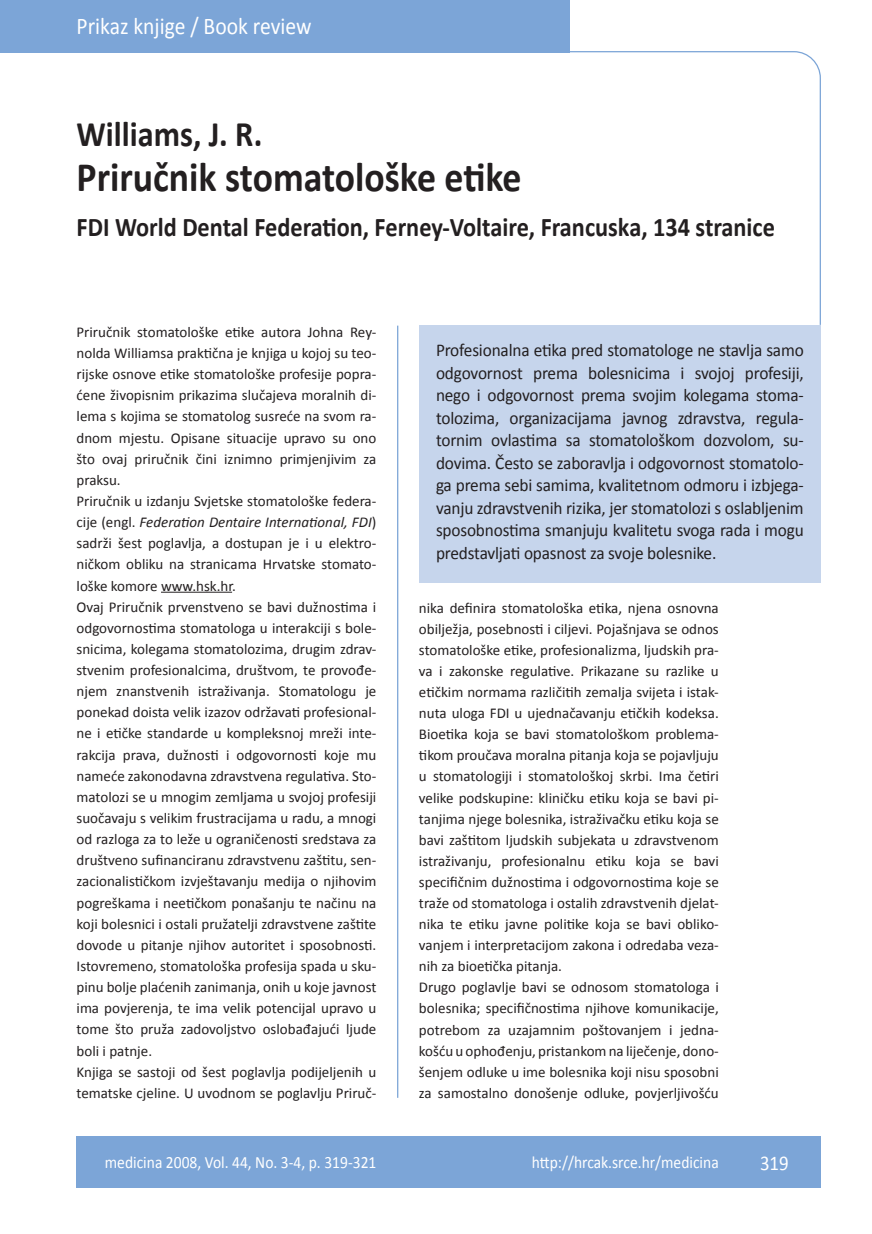
<style>
.page{position:relative;width:872px;height:1234px;background:#fff}
.page>*{position:absolute;margin:0;border:0;box-sizing:border-box;transform-origin:0 0}
.naslov_HR{font:700 42px "Calibri";color:#231f20;scale:.9 1}
.naslov_HR-2{font:700 36px "Calibri";color:#231f20;scale:.9 1}
.naslov_HR-3{font:700 27px "Calibri";color:#231f20;scale:.9 1}
.klasifikacija{font:24px "Calibri";color:#fff;scale:.9 1}
.t1{font:21px "Calibri";color:#fff;scale:.9 1}
.anterfile{font:18px/22.5px "Calibri";letter-spacing:-.01em;color:#231f20;text-align:justify;scale:.96 1}
.t2{font:17.25px "Calibri";color:#fff;scale:.9 1}
.osnovni_tekst{font:15px/21.1px "Calibri";color:#231f20;text-align:justify}
.s1{font-style:italic}
</style>
<div class="page">
<svg style="left:75px;top:50px;width:746px;height:276px"></svg>
<hr style="left:397px;top:325px;width:1px;height:772px;background:#7ca5d7">
<div style="left:77px;top:1135px;width:744px;height:51px;background:#7ca5d7"></div>
<div style="left:0;top:0;width:569px;height:52px;background:#7ca5d7"></div>
<hr style="left:161px;top:591px;width:71px;height:1px;background:#231f20">
<div style="left:419px;top:325px;width:402px;height:258px;background:#c6d5ec"></div>
<p class="klasifikacija" style="left:77px;top:11px;width:262px">Prikaz knjige / Book review</p>
<p class="naslov_HR-2" style="left:77px;top:112px;width:208px">Williams, J. R.</p>
<p class="naslov_HR" style="left:77px;top:151px;width:496px">Priručnik stomatološke etike</p>
<p class="naslov_HR-3" style="left:77px;top:210px;width:777px">FDI World Dental Federation, Ferney-Voltaire, Francuska, 134 stranice</p>
<p class="osnovni_tekst" style="left:77px;top:320px;width:301px">Priručnik stomatološke etike autora Johna Rey&shy;nolda Williamsa praktična je knjiga u kojoj su teo&shy;rijske osnove etike stomatološke profesije popra&shy;ćene živopisnim prikazima slučajeva moralnih di&shy;lema s kojima se stomatolog susreće na svom ra&shy;dnom mjestu. Opisane situacije upravo su ono što ovaj priručnik čini iznimno primjenjivim za praksu.</p>
<p class="osnovni_tekst" style="left:77px;top:489px;width:301px">Priručnik u izdanju Svjetske stomatološke federa&shy;cije (engl. <span class="s1">Federation Dentaire International, FDI</span>) sadrži šest poglavlja, a dostupan je i u elektro&shy;ničkom obliku na stranicama Hrvatske stomato&shy;loške komore www.hsk.hr.</p>
<p class="osnovni_tekst" style="left:77px;top:595px;width:301px">Ovaj Priručnik prvenstveno se bavi dužnostima i odgovornostima stomatologa u interakciji s bole&shy;snicima, kolegama stomatolozima, drugim zdrav&shy;stvenim profesionalcima, društvom, te provođe&shy;njem znanstvenih istraživanja. Stomatologu je ponekad doista velik izazov održavati profesional&shy;ne i etičke standarde u kompleksnoj mreži inte&shy;rakcija prava, dužnosti i odgovornosti koje mu nameće zakonodavna zdravstvena regulativa. Sto&shy;matolozi se u mnogim zemljama u svojoj profesiji suočavaju s velikim frustracijama u radu, a mnogi od razloga za to leže u ograničenosti sredstava za društveno sufinanciranu zdravstvenu zaštitu, sen&shy;zacionalističkom izvještavanju medija o njihovim pogreškama i neetičkom ponašanju te načinu na koji bolesnici i ostali pružatelji zdravstvene zaštite dovode u pitanje njihov autoritet i sposobnosti.<br>Istovremeno, stomatološka profesija spada u sku&shy;pinu bolje plaćenih zanimanja, onih u koje javnost ima povjerenja, te ima velik potencijal upravo u tome što pruža zadovoljstvo oslobađajući ljude boli i patnje.</p>
<p class="osnovni_tekst" style="left:77px;top:1060px;width:301px">Knjiga se sastoji od šest poglavlja podijeljenih u tematske cjeline. U uvodnom se poglavlju Priruč-</p>
<p class="anterfile" style="left:436px;top:338px;width:385px">Profesionalna etika pred stomatologe ne stavlja samo odgovornost prema bolesnicima i svojoj profesiji, nego i odgovornost prema svojim kolegama stoma&shy;tolozima, organizacijama javnog zdravstva, regula&shy;tornim ovlastima sa stomatološkom dozvolom, su&shy;dovima. Često se zaboravlja i odgovornost stomatolo&shy;ga prema sebi samima, kvalitetnom odmoru i izbjega&shy;vanju zdravstvenih rizika, jer stomatolozi s oslabljenim sposobnostima smanjuju kvalitetu svoga rada i mogu predstavljati opasnost za svoje bolesnike.</p>
<p class="osnovni_tekst" style="left:419px;top:596px;width:301px">nika definira stomatološka etika, njena osnovna obilježja, posebnosti i ciljevi. Pojašnjava se odnos stomatološke etike, profesionalizma, ljudskih pra&shy;va i zakonske regulative. Prikazane su razlike u etičkim normama različitih zemalja svijeta i istak&shy;nuta uloga FDI u ujednačavanju etičkih kodeksa.<br>Bioetika koja se bavi stomatološkom problema&shy;tikom proučava moralna pitanja koja se pojavljuju u stomatologiji i stomatološkoj skrbi. Ima četiri velike podskupine: kliničku etiku koja se bavi pi&shy;tanjima njege bolesnika, istraživačku etiku koja se bavi zaštitom ljudskih subjekata u zdravstvenom istraživanju, profesionalnu etiku koja se bavi specifičnim dužnostima i odgovornostima koje se traže od stomatologa i ostalih zdravstvenih djelat&shy;nika te etiku javne politike koja se bavi obliko&shy;vanjem i interpretacijom zakona i odredaba veza&shy;nih za bioetička pitanja.</p>
<p class="osnovni_tekst" style="left:419px;top:975px;width:301px">Drugo poglavlje bavi se odnosom stomatologa i bolesnika; specifičnostima njihove komunikacije, potrebom za uzajamnim poštovanjem i jedna&shy;košću u ophođenju, pristankom na liječenje, dono&shy;šenjem odluke u ime bolesnika koji nisu sposobni za samostalno donošenje odluke, povjerljivošću</p>
<p class="t2" style="left:105px;top:1151px;width:303px">medicina 2008, Vol. 44, No. 3-4, p. 319-321</p>
<p class="t2" style="left:532px;top:1151px;width:209px">http://hrcak.srce.hr/medicina</p>
<p class="t1" style="left:760px;top:1149px;width:33px">319</p>
</div>
